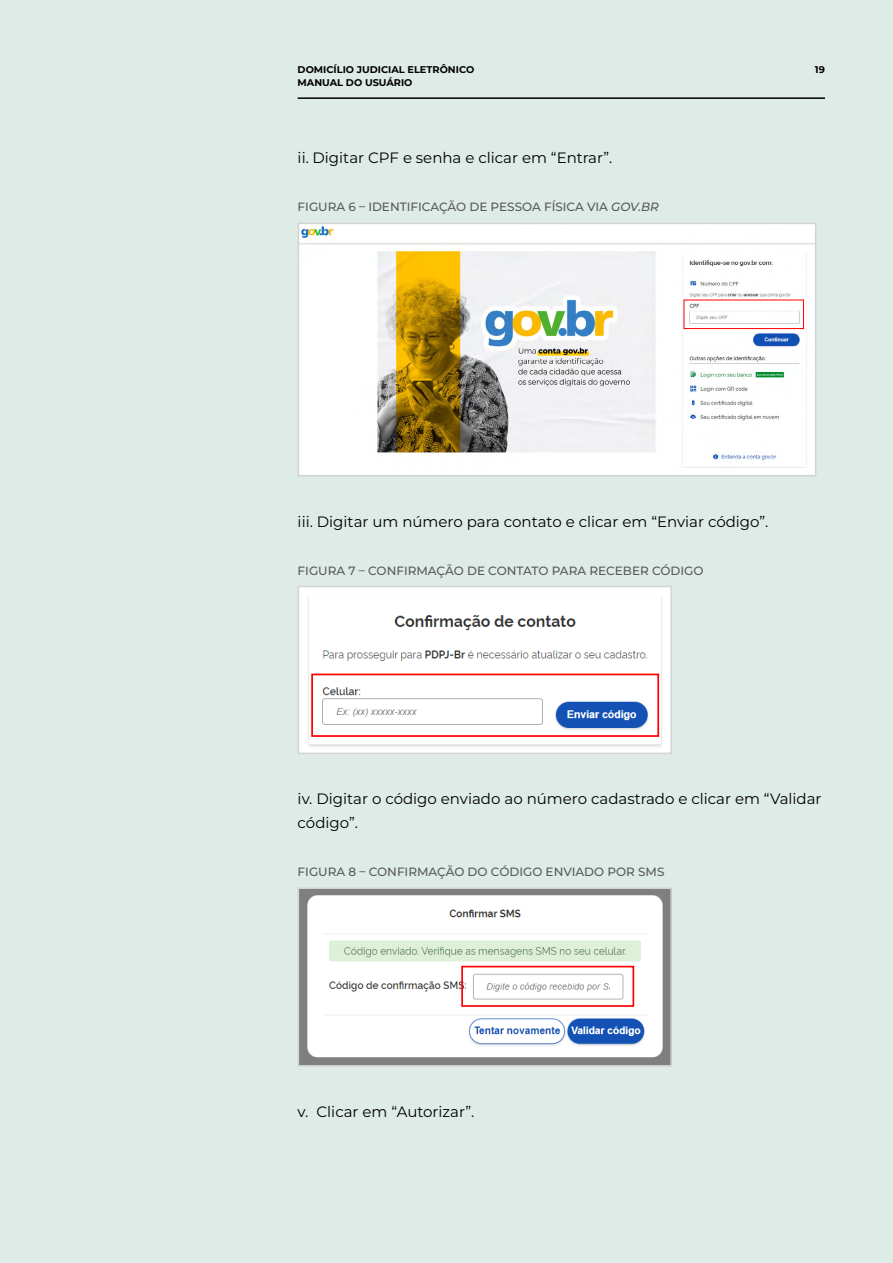
<style>
.page{position:relative;width:893px;height:1263px;background:#dfebe7}
.page>*{position:absolute;margin:0;border:0;box-sizing:border-box;transform-origin:0 0}
.t1{font:15px/24px "Montserrat";color:#000}
.t2{font:500 12px "Montserrat";color:#58595b}
.t3{font:700 9.75px/12.8px "Montserrat";color:#000}
.s1{font-style:italic}
</style>
<div class="page">
<hr style="left:298px;top:97px;width:527px;height:2px;background:#000">
<img style="left:301px;top:226px;width:512px;height:247px">
<div style="left:684px;top:300px;width:120px;height:29px;border:1px solid #f00"></div>
<div style="left:298px;top:223px;width:518px;height:253px;border:2px solid #d1d3d4"></div>
<img style="left:301px;top:589px;width:368px;height:162px">
<div style="left:311px;top:674px;width:348px;height:63px;border:2px solid #f00"></div>
<div style="left:298px;top:586px;width:374px;height:168px;border:2px solid #d1d3d4"></div>
<img style="left:301px;top:890px;width:368px;height:173px">
<div style="left:461px;top:966px;width:173px;height:41px;border:2px solid #f00"></div>
<div style="left:298px;top:887px;width:374px;height:179px;border:2px solid #d1d3d4"></div>
<p class="t3" style="left:298px;top:63px;width:178px">DOMICÍLIO JUDICIAL ELETRÔNICO<br>MANUAL DO USUÁRIO</p>
<p class="t3" style="left:815px;top:63px;width:12px">19</p>
<p class="t1" style="left:298px;top:146px;width:316px">ii. Digitar CPF e senha e clicar em “Entrar”.</p>
<p class="t2" style="left:298px;top:199px;width:17px">FIGURA</p>
<p class="t2" style="left:348px;top:199px;width:312px">6 – IDENTIFICAÇÃO DE PESSOA FÍSICA VIA <span class="s1">GOV.BR</span></p>
<p class="t1" style="left:298px;top:509px;width:472px">iii. Digitar um número para contato e clicar em “Enviar código”.</p>
<p class="t2" style="left:298px;top:562px;width:17px">FIGURA</p>
<p class="t2" style="left:348px;top:562px;width:357px">7 – CONFIRMAÇÃO DE CONTATO PARA RECEBER CÓDIGO</p>
<p class="t1" style="left:298px;top:786px;width:525px">iv. Digitar o código enviado ao número cadastrado e clicar em “Validar código”.</p>
<p class="t2" style="left:298px;top:864px;width:17px">FIGURA</p>
<p class="t2" style="left:348px;top:864px;width:317px">8 – CONFIRMAÇÃO DO CÓDIGO ENVIADO POR SMS</p>
<p class="t1" style="left:298px;top:1099px;width:178px">v. Clicar em “Autorizar”.</p>
</div>
